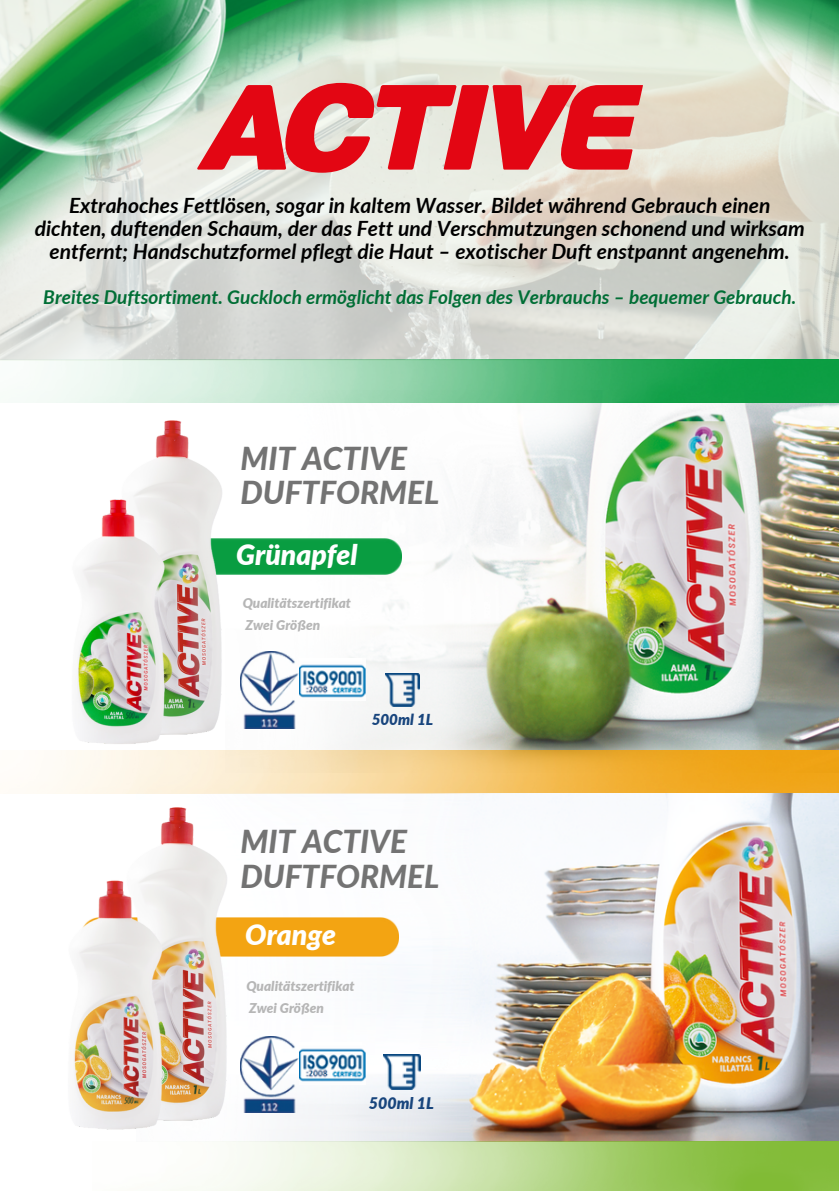
<style>
.page{position:relative;width:839px;height:1191px;background:#fff}
.page>*{position:absolute;margin:0;border:0;box-sizing:border-box;transform-origin:0 0}
.t1{font:italic 800 31.6px "Lato";color:#737373}
.t2{font:italic 900 28.2px "Lato";color:#fff}
.t3{font:italic 700 21px/22.6px "Lato";color:#000;text-align:center}
.t4{font:italic 700 19px "Lato";color:#006e35}
.t5{font:italic 900 16px "Lato";color:#18457d}
.t6{font:italic 900 15.2px "Lato";color:#18457d}
.t7{font:italic 900 13.6px "Lato";color:#b6b6b6}
</style>
<div class="page">
<img style="left:0;top:0;width:838px;height:750px">
<img style="left:33px;top:750px;width:805px;height:44px">
<img style="left:222px;top:794px;width:616px;height:348px">
<img style="left:229px;top:538px;width:173px;height:36px">
<img style="left:299px;top:659px;width:66px;height:42px">
<img style="left:299px;top:1043px;width:66px;height:42px">
<img style="left:240px;top:652px;width:59px;height:76px">
<img style="left:240px;top:1036px;width:59px;height:77px">
<img style="left:385px;top:674px;width:34px;height:33px">
<img style="left:383px;top:1055px;width:37px;height:34px">
<div style="left:240px;top:918px;width:158px;height:39px;background:#f3a412"></div>
<img style="left:146px;top:794px;width:94px;height:340px">
<img style="left:74px;top:877px;width:96px;height:257px">
<img style="left:112px;top:415px;width:117px;height:326px">
<img style="left:63px;top:495px;width:116px;height:255px">
<img style="left:194px;top:1142px;width:644px;height:49px">
<img style="left:0;top:0;width:229px;height:156px">
<img style="left:692px;top:0;width:146px;height:165px">
<svg style="left:197px;top:83px;width:446px;height:90px"></svg>
<p class="t3" style="left:35px;top:194px;width:771px">Extrahoches Fettlösen, sogar in kaltem Wasser. Bildet während Gebrauch einen dichten, duftenden Schaum, der das Fett und Verschmutzungen schonend und wirksam entfernt; Handschutzformel pflegt die Haut – exotischer Duft enstpannt angenehm.</p>
<p class="t4" style="left:43px;top:285px;width:754px">Breites Duftsortiment. Guckloch ermöglicht das Folgen des Verbrauchs – bequemer Gebrauch.</p>
<p class="t1" style="left:240px;top:439px;width:168px">MIT ACTIVE</p>
<p class="t1" style="left:240px;top:473px;width:201px">DUFTFORMEL</p>
<p class="t2" style="left:236px;top:537px;width:123px">Grünapfel</p>
<p class="t7" style="left:243px;top:595px;width:110px">Qualitätszertifikat</p>
<p class="t7" style="left:245px;top:617px;width:76px">Zwei Größen</p>
<p class="t6" style="left:372px;top:710px;width:63px">500ml 1L</p>
<p class="t1" style="left:240px;top:822px;width:168px">MIT ACTIVE</p>
<p class="t1" style="left:240px;top:856px;width:201px">DUFTFORMEL</p>
<p class="t2" style="left:245px;top:917px;width:92px">Orange</p>
<p class="t7" style="left:246px;top:977px;width:110px">Qualitätszertifikat</p>
<p class="t7" style="left:249px;top:999px;width:76px">Zwei Größen</p>
<p class="t5" style="left:369px;top:1093px;width:67px">500ml 1L</p>
</div>
